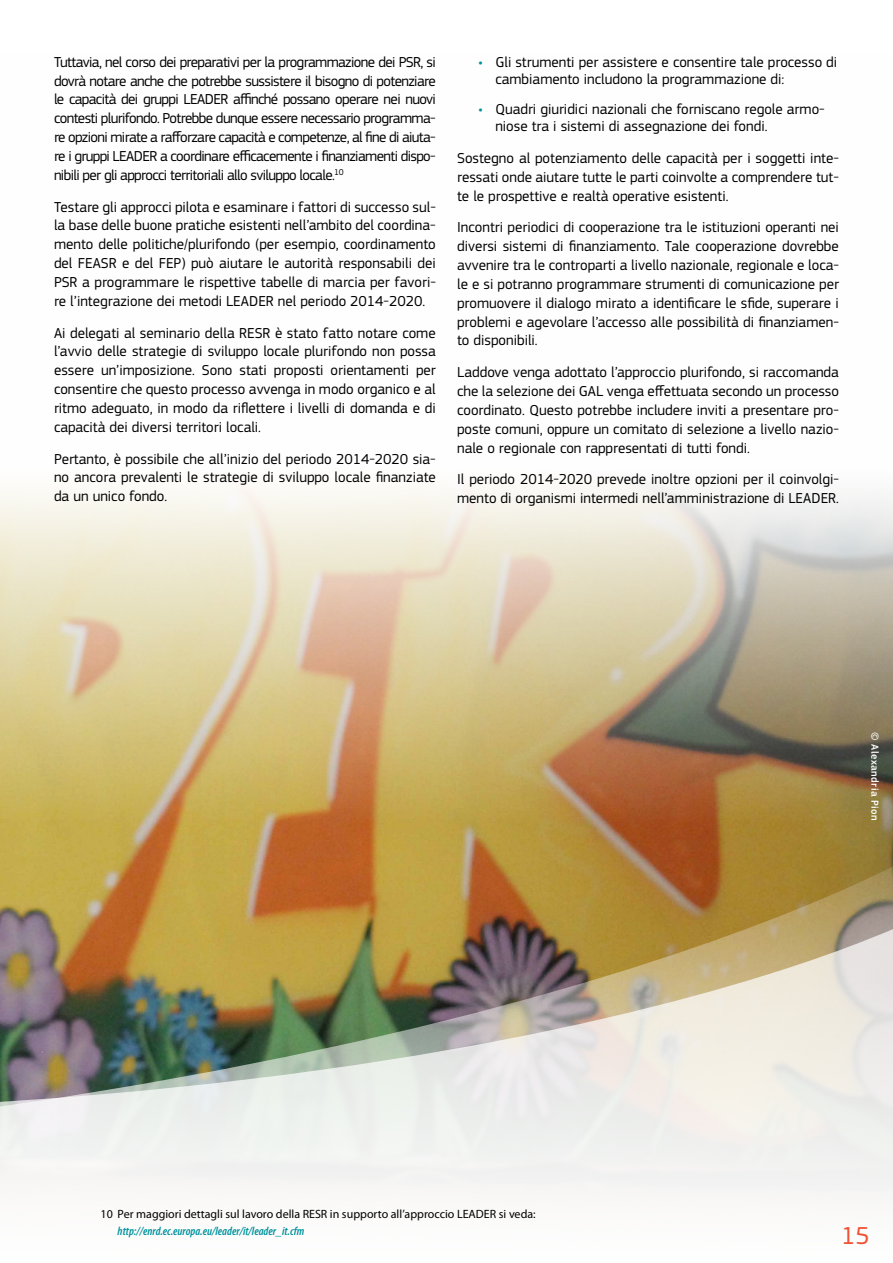
<style>
.page{position:relative;width:893px;height:1263px;background:#fff}
.page>*{position:absolute;margin:0;border:0;box-sizing:border-box;transform-origin:0 0}
.t1{font:25.5px "PF Square Sans Pro";color:#f05135}
.t2{font:15px/18.9px "PF Square Sans Pro";color:#000;text-align:justify}
.t3{font:12px "Myriad Pro";color:#000}
.t4{font:italic 600 condensed 12px "Myriad Pro";color:#00929c}
.t5{font:500 10.5px "PF Square Sans Pro";letter-spacing:.04em;color:#fff}
.s1{font-family:"Myriad Pro";font-weight:600;font-style:italic;font-stretch:condensed;color:#00929c}
</style>
<div class="page">
<img style="left:0;top:484px;width:893px;height:366px">
<img style="left:0;top:850px;width:893px;height:344px">
<p class="t2" style="left:54px;top:52px;width:383px">Tuttavia, nel corso dei preparativi per la programmazione dei PSR, si dovrà notare anche che potrebbe sussistere il bisogno di potenziare le capacità dei gruppi LEADER affinché possano operare nei nuovi contesti plurifondo. Potrebbe dunque essere necessario programma&shy;re opzioni mirate a rafforzare capacità e competenze, al fine di aiuta&shy;re i gruppi LEADER a coordinare efficacemente i finanziamenti dispo&shy;nibili per gli approcci territoriali allo sviluppo locale.<sup>10</sup></p>
<p class="t2" style="left:54px;top:197px;width:383px">Testare gli approcci pilota e esaminare i fattori di successo sul&shy;la base delle buone pratiche esistenti nell’ambito del coordina&shy;mento delle politiche/plurifondo (per esempio, coordinamento del FEASR e del FEP) può aiutare le autorità responsabili dei PSR a programmare le rispettive tabelle di marcia per favori&shy;re l’integrazione dei metodi LEADER nel periodo 2014-2020.</p>
<p class="t2" style="left:54px;top:323px;width:383px">Ai delegati al seminario della RESR è stato fatto notare come l’avvio delle strategie di sviluppo locale plurifondo non possa essere un’imposizione. Sono stati proposti orientamenti per consentire che questo processo avvenga in modo organico e al ritmo adeguato, in modo da riflettere i livelli di domanda e di capacità dei diversi territori locali.</p>
<p class="t2" style="left:54px;top:449px;width:383px">Pertanto, è possibile che all’inizio del periodo 2014-2020 sia&shy;no ancora prevalenti le strategie di sviluppo locale finanziate da un unico fondo.</p>
<p class="t2" style="left:495px;top:53px;width:343px;line-height:17.2px;text-indent:-17px"><span class="s1">•</span> Gli strumenti per assistere e consentire tale processo di cambiamento includono la programmazione di:</p>
<p class="t2" style="left:495px;top:100px;width:331px;line-height:17.2px;text-indent:-17px"><span class="s1">•</span> Quadri giuridici nazionali che forniscano regole armo&shy;niose tra i sistemi di assegnazione dei fondi.</p>
<p class="t2" style="left:457px;top:148px;width:383px">Sostegno al potenziamento delle capacità per i soggetti inte&shy;ressati onde aiutare tutte le parti coinvolte a comprendere tut&shy;te le prospettive e realtà operative esistenti.</p>
<p class="t2" style="left:457px;top:218px;width:383px">Incontri periodici di cooperazione tra le istituzioni operanti nei diversi sistemi di finanziamento. Tale cooperazione dovrebbe avvenire tra le controparti a livello nazionale, regionale e loca&shy;le e si potranno programmare strumenti di comunicazione per promuovere il dialogo mirato a identificare le sfide, superare i problemi e agevolare l’accesso alle possibilità di finanziamen&shy;to disponibili.</p>
<p class="t2" style="left:457px;top:363px;width:383px">Laddove venga adottato l’approccio plurifondo, si raccomanda che la selezione dei GAL venga effettuata secondo un processo coordinato. Questo potrebbe includere inviti a presentare pro&shy;poste comuni, oppure un comitato di selezione a livello nazio&shy;nale o regionale con rappresentati di tutti fondi.</p>
<p class="t2" style="left:457px;top:470px;width:383px">Il periodo 2014-2020 prevede inoltre opzioni per il coinvolgi&shy;mento di organismi intermedi nell’amministrazione di LEADER.</p>
<p class="t5" style="left:881px;top:732px;width:90px;rotate:90deg">© Alexandria Pion</p>
<p class="t3" style="left:101px;top:1207px;width:437px">10 Per maggiori dettagli sul lavoro della RESR in supporto all’approccio LEADER si veda:</p>
<p class="t4" style="left:118px;top:1225px;width:188px">http://enrd.ec.europa.eu/leader/it/leader_it.cfm</p>
<h1 class="t1" style="left:841px;top:1220px;width:30px">15</h1>
</div>
